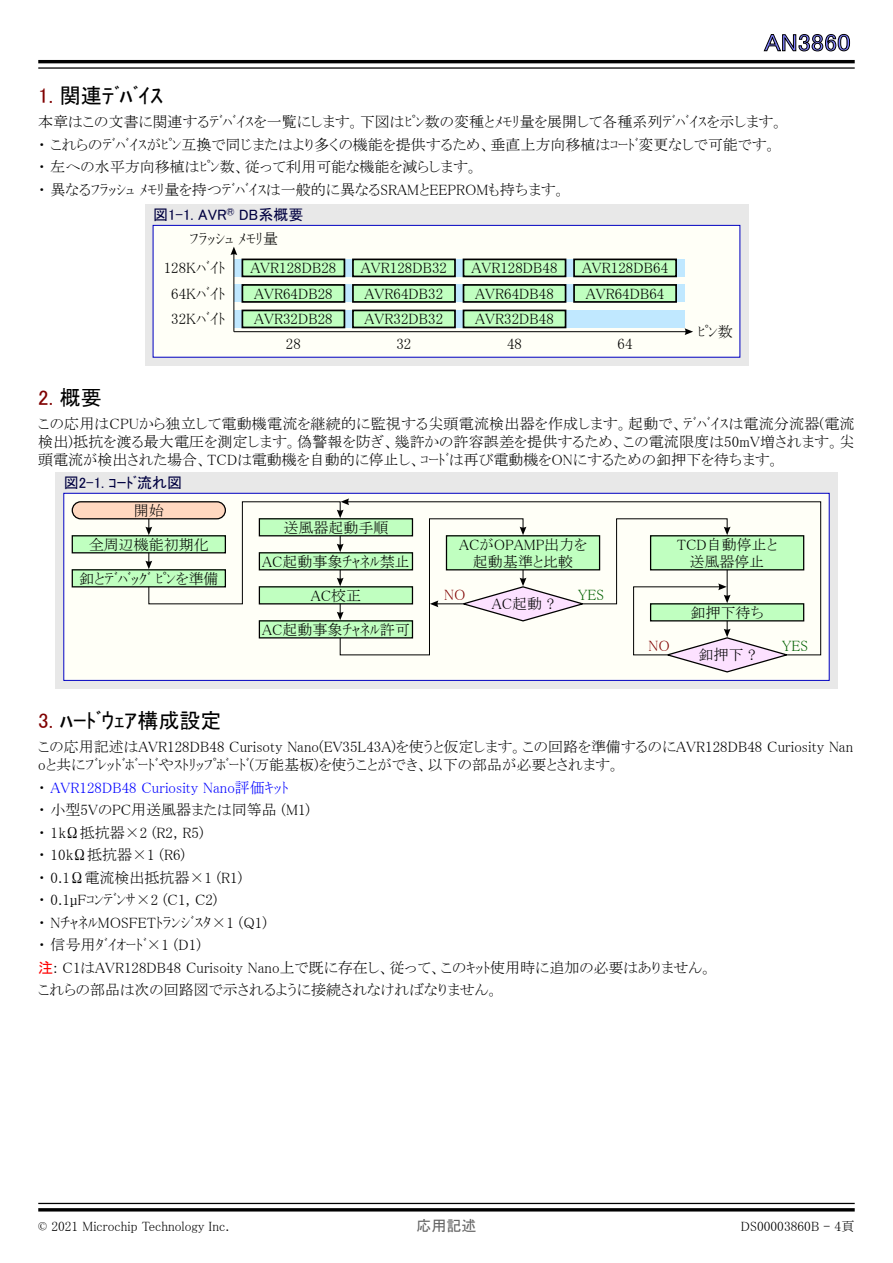
<style>
.page{position:relative;width:893px;height:1263px;background:#fff}
.page>*{position:absolute;margin:0;border:0;box-sizing:border-box;transform-origin:0 0}
.t1{font:24px "MS P Gothic";color:#8080ff;scale:1.1 1}
.t2{font:21px "MS P Gothic";color:#000}
.t3{font:21px "MS P Gothic";color:#800000}
.t4{font:15px/22.5px "MS P Mincho";color:#000}
.t5{font:15px "MS P Gothic";color:#000040}
.t6{font:15px "MS P Mincho";color:#006000}
.t7{font:15px "MS P Gothic";color:#646464}
.t8{font:15px "MS P Mincho";color:#800000}
.t9{font:13.5px "MS P Mincho";color:#000}
.s1{color:#800000}
.s2{color:#000}
.s3{color:#00f}
.s4{font-family:"MS P Gothic";color:#f00}
</style>
<div class="page">
<svg style="left:764px;top:34px;width:86px;height:17px"></svg>
<hr style="left:38px;top:60px;width:817px;height:3px;background:#000">
<hr style="left:38px;top:67px;width:817px;height:2px;background:#000">
<hr style="left:38px;top:1203px;width:817px;height:1px;background:#000">
<hr style="left:38px;top:1208px;width:817px;height:3px;background:#000">
<div style="left:145px;top:204px;width:603px;height:162px;background:#e8e8e8"></div>
<div style="left:153px;top:225px;width:587px;height:132px;background:#fffff7"></div>
<div style="left:153px;top:225px;width:587px;height:133px;border:1px solid #0000c0"></div>
<div style="left:234px;top:310px;width:451px;height:17px;background:#c0e8ff"></div>
<div style="left:234px;top:285px;width:451px;height:17px;background:#c0e8ff"></div>
<div style="left:234px;top:259px;width:451px;height:17px;background:#c0e8ff"></div>
<hr style="left:233px;top:251px;width:1px;height:81px;background:#000">
<svg style="left:230px;top:247px;width:7px;height:8px"></svg>
<hr style="left:234px;top:331px;width:455px;height:1px;background:#000">
<svg style="left:685px;top:328px;width:8px;height:7px"></svg>
<div style="left:353px;top:259px;width:102px;height:17px;background:#c0ffc0"></div>
<div style="left:352px;top:259px;width:104px;height:18px;border:2px solid #000"></div>
<div style="left:463px;top:285px;width:103px;height:17px;background:#c0ffc0"></div>
<div style="left:463px;top:284px;width:103px;height:19px;border:2px solid #000"></div>
<div style="left:574px;top:285px;width:102px;height:17px;background:#c0ffc0"></div>
<div style="left:573px;top:284px;width:104px;height:19px;border:2px solid #000"></div>
<div style="left:463px;top:259px;width:103px;height:17px;background:#c0ffc0"></div>
<div style="left:463px;top:259px;width:103px;height:18px;border:2px solid #000"></div>
<div style="left:574px;top:259px;width:102px;height:17px;background:#c0ffc0"></div>
<div style="left:573px;top:259px;width:104px;height:18px;border:2px solid #000"></div>
<div style="left:242px;top:285px;width:102px;height:17px;background:#c0ffc0"></div>
<div style="left:242px;top:284px;width:103px;height:19px;border:2px solid #000"></div>
<div style="left:242px;top:310px;width:102px;height:17px;background:#c0ffc0"></div>
<div style="left:242px;top:310px;width:103px;height:18px;border:2px solid #000"></div>
<div style="left:353px;top:285px;width:102px;height:17px;background:#c0ffc0"></div>
<div style="left:352px;top:284px;width:104px;height:19px;border:2px solid #000"></div>
<div style="left:353px;top:310px;width:102px;height:17px;background:#c0ffc0"></div>
<div style="left:352px;top:310px;width:104px;height:18px;border:2px solid #000"></div>
<div style="left:242px;top:259px;width:102px;height:17px;background:#c0ffc0"></div>
<div style="left:242px;top:259px;width:103px;height:18px;border:2px solid #000"></div>
<div style="left:463px;top:310px;width:103px;height:17px;background:#c0ffc0"></div>
<div style="left:463px;top:310px;width:103px;height:18px;border:2px solid #000"></div>
<div style="left:55px;top:472px;width:783px;height:217px;background:#e8e8e8"></div>
<div style="left:64px;top:493px;width:765px;height:187px;background:#fffff7"></div>
<div style="left:63px;top:493px;width:767px;height:188px;border:1px solid #0000c0"></div>
<div style="left:72px;top:502px;width:153px;height:17px;background:#ffd8c0;border-radius:9px"></div>
<div style="left:72px;top:501px;width:154px;height:18px;border:1px solid #000;border-radius:9px"></div>
<div style="left:72px;top:536px;width:153px;height:17px;background:#c0ffc0"></div>
<div style="left:72px;top:535px;width:154px;height:18px;border:1px solid #000"></div>
<div style="left:72px;top:570px;width:153px;height:17px;background:#c0ffc0"></div>
<div style="left:72px;top:569px;width:154px;height:18px;border:1px solid #000"></div>
<svg style="left:791px;top:501px;width:30px;height:155px"></svg>
<svg style="left:145px;top:498px;width:646px;height:175px"></svg>
<h1 class="t1" style="left:764px;top:30px;width:80px">AN3860</h1>
<h2 class="t2" style="left:38px;top:85px;width:127px"><span class="s1">1.</span> 関連ﾃﾞﾊﾞｲｽ</h2>
<p class="t4" style="left:38px;top:110px;width:747px">本章はこの文書に関連するﾃﾞﾊﾞｲｽを一覧にします。下図はﾋﾟﾝ数の変種とﾒﾓﾘ量を展開して各種系列ﾃﾞﾊﾞｲｽを示します。・ これらのﾃﾞﾊﾞｲｽがﾋﾟﾝ互換で同じまたはより多くの機能を提供するため、垂直上方向移植はｺｰﾄﾞ変更なしで可能です。・ 左への水平方向移植はﾋﾟﾝ数、従って利用可能な機能を減らします。<br>・ 異なるﾌﾗｯｼｭ ﾒﾓﾘ量を持つﾃﾞﾊﾞｲｽは一般的に異なるSRAMとEEPROMも持ちます。</p>
<p class="t5" style="left:153px;top:207px;width:152px">図1-1. AVR<sup>®</sup> DB系概要</p>
<p class="t4" style="left:190px;top:227px;width:89px">ﾌﾗｯｼｭ ﾒﾓﾘ量</p>
<p class="t4" style="left:164px;top:257px;width:63px">128Kﾊﾞｲﾄ</p>
<p class="t4" style="left:361px;top:257px;width:88px">AVR128DB32</p>
<p class="t4" style="left:250px;top:257px;width:88px">AVR128DB28</p>
<p class="t4" style="left:471px;top:257px;width:88px">AVR128DB48</p>
<p class="t4" style="left:582px;top:257px;width:88px">AVR128DB64</p>
<p class="t4" style="left:171px;top:282px;width:56px">64Kﾊﾞｲﾄ</p>
<p class="t4" style="left:171px;top:308px;width:56px">32Kﾊﾞｲﾄ</p>
<p class="t4" style="left:254px;top:281px;width:80px;line-height:25.5px">AVR64DB28<br>AVR32DB28</p>
<p class="t4" style="left:365px;top:281px;width:80px;line-height:25.5px">AVR64DB32<br>AVR32DB32</p>
<p class="t4" style="left:475px;top:282px;width:80px">AVR64DB48</p>
<p class="t4" style="left:586px;top:282px;width:80px">AVR64DB64</p>
<p class="t4" style="left:475px;top:308px;width:80px">AVR32DB48</p>
<p class="t4" style="left:286px;top:332px;width:16px">28</p>
<p class="t4" style="left:396px;top:332px;width:16px">32</p>
<p class="t4" style="left:507px;top:332px;width:16px">48</p>
<p class="t4" style="left:618px;top:332px;width:16px">64</p>
<p class="t4" style="left:697px;top:320px;width:37px">ﾋﾟﾝ数</p>
<h2 class="t3" style="left:38px;top:387px;width:65px">2. <span class="s2">概要</span></h2>
<p class="t4" style="left:38px;top:415px;width:818px;line-height:18px;text-align:justify">この応用はCPUから独立して電動機電流を継続的に監視する尖頭電流検出器を作成します。起動で、ﾃﾞﾊﾞｲｽは電流分流器(電流検出)抵抗を渡る最大電圧を測定します。偽警報を防ぎ、幾許かの許容誤差を提供するため、この電流限度は50mV増されます。尖頭電流が検出された場合、TCDは電動機を自動的に停止し、ｺｰﾄﾞは再び電動機をONにするための釦押下を待ちます。</p>
<p class="t5" style="left:64px;top:475px;width:120px">図2-1. ｺｰﾄﾞ流れ図</p>
<p class="t4" style="left:134px;top:499px;width:31px">開始</p>
<p class="t4" style="left:89px;top:533px;width:121px">全周辺機能初期化</p>
<p class="t4" style="left:79px;top:567px;width:141px">釦とﾃﾞﾊﾞｯｸﾞ ﾋﾟﾝを準備</p>
<p class="t4" style="left:283px;top:516px;width:106px">送風器起動手順</p>
<p class="t4" style="left:262px;top:550px;width:149px">AC起動事象ﾁｬﾈﾙ禁止</p>
<p class="t4" style="left:311px;top:584px;width:52px">AC校正</p>
<p class="t4" style="left:262px;top:618px;width:149px">AC起動事象ﾁｬﾈﾙ許可</p>
<p class="t4" style="left:677px;top:536px;width:102px;line-height:16.5px;text-align:center">TCD自動停止と送風器停止</p>
<p class="t4" style="left:459px;top:536px;width:129px;line-height:16.5px;text-align:center">ACがOPAMP出力を起動基準と比較</p>
<p class="t4" style="left:492px;top:593px;width:64px">AC起動 ?</p>
<p class="t8" style="left:444px;top:587px;width:23px">NO</p>
<p class="t6" style="left:578px;top:587px;width:27px">YES</p>
<p class="t4" style="left:690px;top:601px;width:75px">釦押下待ち</p>
<p class="t8" style="left:648px;top:638px;width:23px">NO</p>
<p class="t6" style="left:782px;top:638px;width:27px">YES</p>
<p class="t4" style="left:699px;top:644px;width:59px">釦押下 ?</p>
<h2 class="t2" style="left:38px;top:710px;width:185px"><span class="s1">3.</span> ﾊｰﾄﾞｳｪｱ構成設定</h2>
<p class="t4" style="left:38px;top:738px;width:816px;line-height:18px">この応用記述はAVR128DB48 Curisoty Nano(EV35L43A)を使うと仮定します。この回路を準備するのにAVR128DB48 Curiosity Nan oと共にﾌﾞﾚｯﾄﾞﾎﾞｰﾄﾞやｽﾄﾘｯﾌﾟﾎﾞｰﾄﾞ(万能基板)を使うことができ、以下の部品が必要とされます。</p>
<p class="t4" style="left:38px;top:776px;width:676px">・ <span class="s3">AVR128DB48 Curiosity Nano評価ｷｯﾄ<br></span>・ 小型5VのPC用送風器または同等品 (M1)<br>・ 1kΩ抵抗器×2 (R2, R5)<br>・ 10kΩ抵抗器×1 (R6)<br>・ 0.1Ω電流検出抵抗器×1 (R1)<br>・ 0.1µFｺﾝﾃﾞﾝｻ×2 (C1, C2)<br>・ NﾁｬﾈﾙMOSFETﾄﾗﾝｼﾞｽﾀ×1 (Q1)<br>・ 信号用ﾀﾞｲｵｰﾄﾞ×1 (D1)<br><span class="s4">注</span>: C1はAVR128DB48 Curisoity Nano上で既に存在し、従って、このｷｯﾄ使用時に追加の必要はありません。これらの部品は次の回路図で示されるように接続されなければなりません。</p>
<p class="t9" style="left:38px;top:1219px;width:193px">© 2021 Microchip Technology Inc.</p>
<p class="t7" style="left:416px;top:1218px;width:61px">応用記述</p>
<p class="t9" style="left:741px;top:1219px;width:115px">DS00003860B - 4頁</p>
</div>
